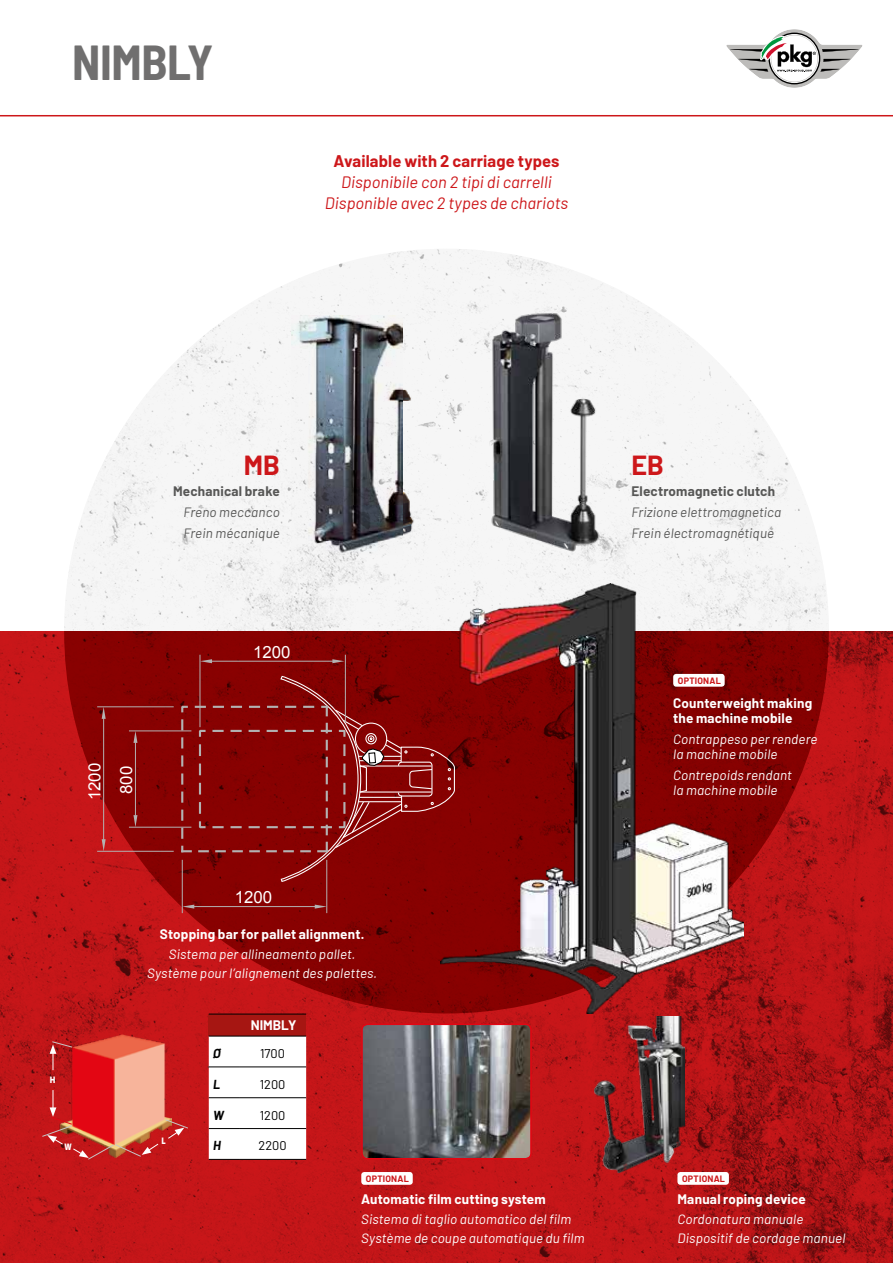
<style>
.page{position:relative;width:893px;height:1263px;background:#fff}
.page>*{position:absolute;margin:0;border:0;box-sizing:border-box;transform-origin:0 0}
.t1{font:700 semi-condensed 48px "Barlow";letter-spacing:-.01em;color:#706f6f}
.t2{font:700 27px "Barlow";color:#cd171a}
.t3{font:16.8px/31.8px "Arial";color:#fff;text-align:center}
.t4{font:italic 16.5px/21px "Barlow";color:#cd171a;text-align:center}
.t5{font:700 16.5px "Barlow";letter-spacing:.005em;color:#cd171a}
.t6{font:italic 13.5px/19.5px "Barlow";letter-spacing:.01em;color:#fff}
.t7{font:700 13.5px/15px "Barlow";letter-spacing:.015em;color:#fff}
.t8{font:italic 13.5px/21px "Barlow";letter-spacing:.01em;color:#575756}
.t9{font:700 13.5px "Barlow";letter-spacing:.015em;color:#575756}
.t10{font:12.75px "Barlow";color:#000}
.t11{font:italic 700 12.75px "Barlow";color:#000}
.t12{font:900 9.45px "Myriad Pro";color:#fff;scale:.85 1}
.t13{font:700 9px "Barlow";letter-spacing:.025em;color:#cd171a}
</style>
<div class="page">
<img style="left:64px;top:249px;width:765px;height:382px">
<img style="left:0;top:631px;width:893px;height:632px">
<svg style="left:726px;top:29px;width:137px;height:59px"></svg>
<hr style="left:0;top:115px;width:893px;height:1px;background:#cd171a">
<svg style="left:64px;top:631px;width:765px;height:382px;background:#9c090a"></svg>
<hr style="left:182px;top:860px;width:1px;height:53px;background:#b3b2b2">
<hr style="left:327px;top:860px;width:1px;height:53px;background:#b3b2b2">
<hr style="left:194px;top:906px;width:121px;height:1px;background:#b3b2b2">
<svg style="left:182px;top:904px;width:12px;height:5px"></svg>
<svg style="left:315px;top:904px;width:12px;height:5px"></svg>
<hr style="left:98px;top:851px;width:75px;height:1px;background:#b3b2b2">
<hr style="left:98px;top:706px;width:75px;height:1px;background:#b3b2b2">
<hr style="left:103px;top:719px;width:1px;height:120px;background:#b3b2b2">
<svg style="left:102px;top:839px;width:4px;height:12px"></svg>
<svg style="left:102px;top:707px;width:4px;height:12px"></svg>
<svg style="left:180px;top:676px;width:261px;height:212px;background:#8a0e0e"></svg>
<hr style="left:129px;top:827px;width:62px;height:1px;background:#b3b2b2">
<hr style="left:129px;top:731px;width:62px;height:1px;background:#b3b2b2">
<hr style="left:135px;top:743px;width:1px;height:72px;background:#b3b2b2">
<svg style="left:133px;top:815px;width:4px;height:12px"></svg>
<svg style="left:133px;top:731px;width:4px;height:12px"></svg>
<hr style="left:200px;top:655px;width:1px;height:72px;background:#b3b2b2">
<hr style="left:345px;top:655px;width:1px;height:67px;background:#b3b2b2">
<hr style="left:212px;top:661px;width:120px;height:1px;background:#b3b2b2">
<svg style="left:200px;top:659px;width:12px;height:4px"></svg>
<svg style="left:332px;top:659px;width:12px;height:4px"></svg>
<img style="left:291px;top:315px;width:139px;height:239px">
<img style="left:485px;top:308px;width:122px;height:245px">
<img style="left:25px;top:1034px;width:147px;height:123px">
<svg style="left:50px;top:1041px;width:23px;height:29px"></svg>
<svg style="left:41px;top:1090px;width:118px;height:70px;background:#d84b42"></svg>
<svg style="left:165px;top:1119px;width:24px;height:20px"></svg>
<div style="left:209px;top:1014px;width:97px;height:22px;background:#a61612"></div>
<svg style="left:209px;top:1037px;width:97px;height:122px"></svg>
<hr style="left:209px;top:1014px;width:30px;height:1px;background:#000">
<hr style="left:239px;top:1014px;width:67px;height:1px;background:#000">
<hr style="left:209px;top:1036px;width:30px;height:1px;background:#000">
<hr style="left:239px;top:1036px;width:67px;height:1px;background:#000">
<hr style="left:209px;top:1067px;width:30px;height:1px;background:#000">
<hr style="left:239px;top:1067px;width:67px;height:1px;background:#000">
<hr style="left:209px;top:1097px;width:30px;height:1px;background:#000">
<hr style="left:239px;top:1097px;width:67px;height:1px;background:#000">
<hr style="left:209px;top:1128px;width:30px;height:1px;background:#000">
<hr style="left:239px;top:1128px;width:67px;height:1px;background:#000">
<hr style="left:209px;top:1159px;width:30px;height:1px;background:#000">
<hr style="left:239px;top:1159px;width:67px;height:1px;background:#000">
<div style="left:361px;top:1172px;width:52px;height:13px;background:#fff;border-radius:3px"></div>
<div style="left:677px;top:1172px;width:52px;height:13px;background:#fff;border-radius:3px"></div>
<img style="left:362px;top:1024px;width:169px;height:135px">
<div style="left:361px;top:1023px;width:171px;height:136px;border:2px solid #e30613;border-radius:6px"></div>
<img style="left:594px;top:1017px;width:91px;height:156px">
<img style="left:441px;top:584px;width:303px;height:429px">
<h1 class="t1" style="left:72px;top:28px;width:143px">NIMBLY</h1>
<p class="t5" style="left:334px;top:149px;width:227px">Available with 2 carriage types</p>
<p class="t4" style="left:325px;top:171px;width:245px">Disponibile con 2 tipi di carrelli<br>Disponible avec 2 types de chariots</p>
<h2 class="t2" style="left:244px;top:446px;width:37px">MB</h2>
<p class="t9" style="left:173px;top:481px;width:108px">Mechanical brake</p>
<p class="t8" style="left:183px;top:501px;width:98px">Freno meccanco<br>Frein mécanique</p>
<p class="t3" style="left:253px;top:636px;width:39px">1200</p>
<p class="t3" style="left:79px;top:800px;width:39px;rotate:-90deg">1200<br>800</p>
<p class="t12" style="left:50px;top:1074px;width:8px">H</p>
<p class="t12" style="left:65px;top:1141px;width:10px">W</p>
<p class="t3" style="left:235px;top:881px;width:39px">1200</p>
<p class="t7" style="left:160px;top:926px;width:206px">Stopping bar for pallet alignment.</p>
<p class="t6" style="left:147px;top:943px;width:231px;text-align:center">Sistema per allineamento pallet.<br>Système pour l’alignement des palettes.</p>
<p class="t12" style="left:162px;top:1134px;width:7px">L</p>
<p class="t7" style="left:251px;top:1017px;width:47px">NIMBLY</p>
<p class="t11" style="left:213px;top:1044px;width:9px">Ø</p>
<p class="t10" style="left:260px;top:1044px;width:26px">1700</p>
<p class="t11" style="left:213px;top:1075px;width:9px">L</p>
<p class="t10" style="left:260px;top:1075px;width:27px">1200</p>
<p class="t11" style="left:213px;top:1105px;width:12px">W</p>
<p class="t10" style="left:260px;top:1106px;width:27px">1200</p>
<p class="t11" style="left:213px;top:1136px;width:9px">H</p>
<p class="t10" style="left:259px;top:1136px;width:30px">2200</p>
<p class="t13" style="left:366px;top:1172px;width:44px">OPTIONAL</p>
<p class="t7" style="left:361px;top:1191px;width:186px">Automatic film cutting system</p>
<p class="t6" style="left:361px;top:1208px;width:225px">Sistema di taglio automatico del film<br>Système de coupe automatique du film</p>
<h2 class="t2" style="left:632px;top:446px;width:34px">EB</h2>
<p class="t9" style="left:632px;top:481px;width:145px">Electromagnetic clutch</p>
<p class="t8" style="left:632px;top:501px;width:151px">Frizione elettromagnetica<br>Frein électromagnétique</p>
<p class="t13" style="left:678px;top:674px;width:44px">OPTIONAL</p>
<p class="t7" style="left:673px;top:694px;width:140px">Counterweight making the machine mobile</p>
<p class="t6" style="left:673px;top:730px;width:146px;line-height:15px">Contrappeso per rendere la machine mobile</p>
<p class="t6" style="left:673px;top:766px;width:120px;line-height:15px">Contrepoids rendant la machine mobile</p>
<p class="t13" style="left:682px;top:1172px;width:44px">OPTIONAL</p>
<p class="t7" style="left:677px;top:1191px;width:130px">Manual roping device</p>
<p class="t6" style="left:677px;top:1208px;width:169px">Cordonatura manuale<br>Dispositif de cordage manuel</p>
</div>
